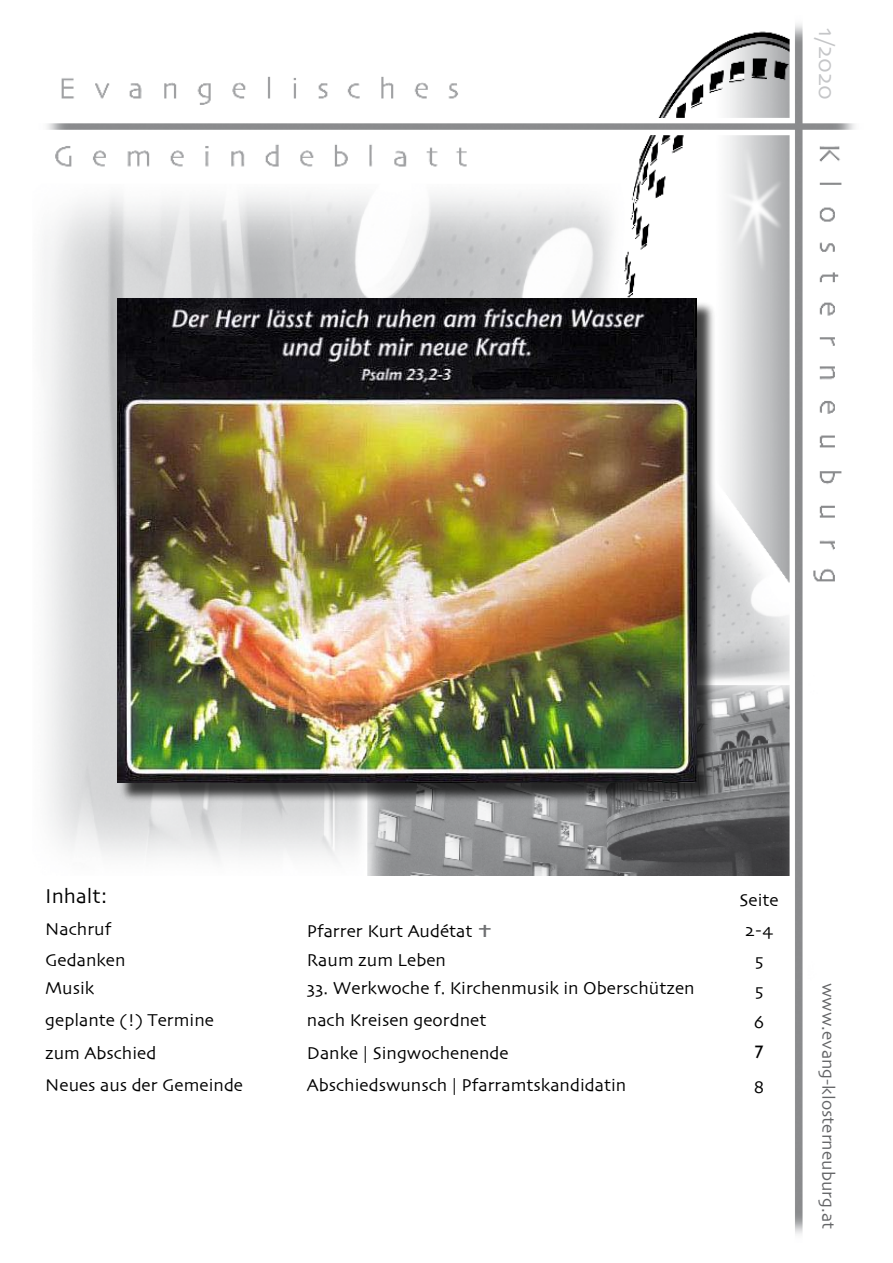
<style>
.page{position:relative;width:893px;height:1263px;background:#fff}
.page>*{position:absolute;margin:0;border:0;box-sizing:border-box;transform-origin:0 0}
.t1{font:24px "Skia";color:#c5c6c8}
.t2{font:21px "Skia";color:#000}
.t3{font:18px "Skia";color:#000}
.t4{font:18px "Skia";color:#646567}
.t5{font:18px "Gill Sans";color:#000}
</style>
<div class="page">
<img style="left:43px;top:23px;width:812px;height:1211px">
<div style="left:38px;top:876px;width:752px;height:374px;background:#fff"></div>
<div style="left:119px;top:300px;width:598px;height:503px;background:#000;opacity:.75"></div>
<img style="left:117px;top:299px;width:580px;height:483px">
<h1 class="t1" style="left:841px;top:28px;width:73px;rotate:90deg">1/2020</h1>
<p class="t2" style="left:45px;top:884px;width:64px">Inhalt:</p>
<p class="t3" style="left:739px;top:890px;width:41px">Seite</p>
<p class="t3" style="left:45px;top:918px;width:68px">Nachruf</p>
<p class="t3" style="left:307px;top:920px;width:167px">Pfarrer Kurt Audétat</p>
<p class="t3" style="left:745px;top:919px;width:29px">2-4</p>
<p class="t3" style="left:45px;top:949px;width:82px">Gedanken</p>
<p class="t3" style="left:307px;top:949px;width:141px">Raum zum Leben</p>
<p class="t3" style="left:755px;top:949px;width:10px">5</p>
<p class="t3" style="left:45px;top:977px;width:51px">Musik</p>
<p class="t3" style="left:307px;top:977px;width:389px">33. Werkwoche f. Kirchenmusik in Oberschützen</p>
<p class="t3" style="left:755px;top:979px;width:10px">5</p>
<p class="t3" style="left:45px;top:1010px;width:170px">geplante (!) Termine</p>
<p class="t3" style="left:307px;top:1010px;width:181px">nach Kreisen geordnet</p>
<p class="t3" style="left:754px;top:1011px;width:12px">6</p>
<p class="t3" style="left:45px;top:1042px;width:113px">zum Abschied</p>
<p class="t3" style="left:307px;top:1042px;width:203px">Danke | Singwochenende</p>
<p class="t5" style="left:755px;top:1042px;width:10px">7</p>
<p class="t3" style="left:45px;top:1074px;width:199px">Neues aus der Gemeinde</p>
<p class="t3" style="left:307px;top:1074px;width:321px">Abschiedswunsch | Pfarramtskandidatin</p>
<p class="t3" style="left:754px;top:1076px;width:12px">8</p>
<p class="t4" style="left:839px;top:983px;width:247px;rotate:90deg">www.evang-klosterneuburg.at</p>
</div>
